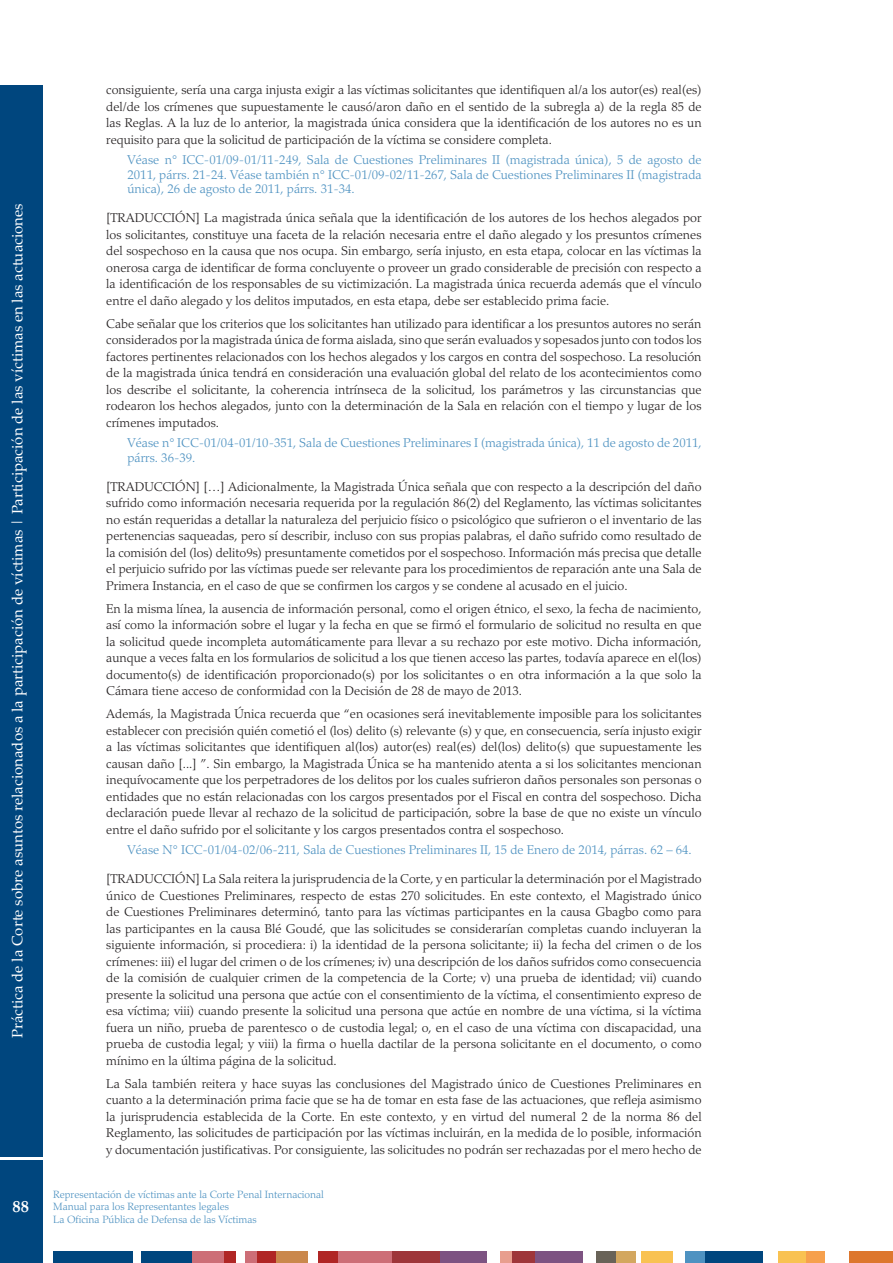
<style>
.page{position:relative;width:893px;height:1263px;background:#fff}
.page>*{position:absolute;margin:0;border:0;box-sizing:border-box;transform-origin:0 0}
.t1{font:700 16.5px "Palatino Linotype";color:#fff}
.t2{font:15px "Palatino Linotype";color:#fff}
.t3{font:300 12.75px/16.5px "Palatino Linotype";color:#231f20;text-align:justify}
.t4{font:300 12.75px/14.2px "Palatino Linotype";color:#4e92c1;text-align:justify}
.t5{font:300 10.5px/12.6px "Palatino Linotype";color:#4e92c1}
</style>
<div class="page">
<div style="left:850px;top:1251px;width:43px;height:12px;background:#dd772e"></div>
<div style="left:805px;top:1251px;width:20px;height:12px;background:#f6a04d"></div>
<div style="left:778px;top:1251px;width:27px;height:12px;background:#f9c252"></div>
<div style="left:704px;top:1251px;width:59px;height:12px;background:#00467e"></div>
<div style="left:685px;top:1251px;width:19px;height:12px;background:#4e92c1"></div>
<div style="left:641px;top:1251px;width:32px;height:12px;background:#f9c252"></div>
<div style="left:616px;top:1251px;width:19px;height:12px;background:#d3a75f"></div>
<div style="left:596px;top:1251px;width:20px;height:12px;background:#696358"></div>
<div style="left:512px;top:1251px;width:23px;height:12px;background:#9e363a"></div>
<div style="left:500px;top:1251px;width:12px;height:12px;background:#e89e8e"></div>
<div style="left:535px;top:1251px;width:47px;height:12px;background:#7d5382"></div>
<div style="left:439px;top:1251px;width:47px;height:12px;background:#7d5382"></div>
<div style="left:392px;top:1251px;width:47px;height:12px;background:#9e363a"></div>
<div style="left:337px;top:1251px;width:55px;height:12px;background:#cd6e77"></div>
<div style="left:318px;top:1251px;width:19px;height:12px;background:#b02625"></div>
<div style="left:257px;top:1251px;width:20px;height:12px;background:#b02625"></div>
<div style="left:245px;top:1251px;width:12px;height:12px;background:#cd6e77"></div>
<div style="left:277px;top:1251px;width:31px;height:12px;background:#ca884c"></div>
<div style="left:224px;top:1251px;width:11px;height:12px;background:#b02625"></div>
<div style="left:192px;top:1251px;width:32px;height:12px;background:#cd6e77"></div>
<div style="left:141px;top:1251px;width:51px;height:12px;background:#00467e"></div>
<div style="left:53px;top:1251px;width:79px;height:12px;background:#00467e"></div>
<div style="left:0;top:1160px;width:43px;height:103px;background:#00467e"></div>
<div style="left:0;top:85px;width:43px;height:1072px;background:#00467e"></div>
<p class="t2" style="left:7px;top:1038px;width:836px;rotate:-90deg">Práctica de la Corte sobre asuntos relacionados a la participación de víctimas | Participación de las víctimas en las actuaciones</p>
<p class="t3" style="left:106px;top:80px;width:597px">consiguiente, sería una carga injusta exigir a las víctimas solicitantes que identifiquen al/a los autor(es) real(es) del/de los crímenes que supuestamente le causó/aron daño en el sentido de la subregla a) de la regla 85 de las Reglas. A la luz de lo anterior, la magistrada única considera que la identificación de los autores no es un requisito para que la solicitud de participación de la víctima se considere completa.</p>
<p class="t4" style="left:128px;top:152px;width:576px">Véase n° ICC-01/09-01/11-249, Sala de Cuestiones Preliminares II (magistrada única), 5 de agosto de 2011, párrs. 21-24. Véase también n° ICC-01/09-02/11-267, Sala de Cuestiones Preliminares II (magistrada única), 26 de agosto de 2011, párrs. 31-34.</p>
<p class="t3" style="left:106px;top:208px;width:597px">[TRADUCCIÓN] La magistrada única señala que la identificación de los autores de los hechos alegados por los solicitantes, constituye una faceta de la relación necesaria entre el daño alegado y los presuntos crímenes del sospechoso en la causa que nos ocupa. Sin embargo, sería injusto, en esta etapa, colocar en las víctimas la onerosa carga de identificar de forma concluyente o proveer un grado considerable de precisión con respecto a la identificación de los responsables de su victimización. La magistrada única recuerda además que el vínculo entre el daño alegado y los delitos imputados, en esta etapa, debe ser establecido prima facie.</p>
<p class="t3" style="left:106px;top:314px;width:597px">Cabe señalar que los criterios que los solicitantes han utilizado para identificar a los presuntos autores no serán considerados por la magistrada única de forma aislada, sino que serán evaluados y sopesados junto con todos los factores pertinentes relacionados con los hechos alegados y los cargos en contra del sospechoso. La resolución de la magistrada única tendrá en consideración una evaluación global del relato de los acontecimientos como los describe el solicitante, la coherencia intrínseca de la solicitud, los parámetros y las circunstancias que rodearon los hechos alegados, junto con la determinación de la Sala en relación con el tiempo y lugar de los crímenes imputados.</p>
<p class="t4" style="left:128px;top:434px;width:576px">Véase n° ICC-01/04-01/10-351, Sala de Cuestiones Preliminares I (magistrada única), 11 de agosto de 2011, párrs. 36-39.</p>
<p class="t3" style="left:106px;top:477px;width:597px">[TRADUCCIÓN] […] Adicionalmente, la Magistrada Única señala que con respecto a la descripción del daño sufrido como información necesaria requerida por la regulación 86(2) del Reglamento, las víctimas solicitantes no están requeridas a detallar la naturaleza del perjuicio físico o psicológico que sufrieron o el inventario de las pertenencias saqueadas, pero sí describir, incluso con sus propias palabras, el daño sufrido como resultado de la comisión del (los) delito9s) presuntamente cometidos por el sospechoso. Información más precisa que detalle el perjuicio sufrido por las víctimas puede ser relevante para los procedimientos de reparación ante una Sala de Primera Instancia, en el caso de que se confirmen los cargos y se condene al acusado en el juicio.</p>
<p class="t3" style="left:106px;top:599px;width:597px">En la misma línea, la ausencia de información personal, como el origen étnico, el sexo, la fecha de nacimiento, así como la información sobre el lugar y la fecha en que se firmó el formulario de solicitud no resulta en que la solicitud quede incompleta automáticamente para llevar a su rechazo por este motivo. Dicha información, aunque a veces falta en los formularios de solicitud a los que tienen acceso las partes, todavía aparece en el(los) documento(s) de identificación proporcionado(s) por los solicitantes o en otra información a la que solo la Cámara tiene acceso de conformidad con la Decisión de 28 de mayo de 2013.</p>
<p class="t3" style="left:106px;top:704px;width:597px">Además, la Magistrada Única recuerda que “en ocasiones será inevitablemente imposible para los solicitantes establecer con precisión quién cometió el (los) delito (s) relevante (s) y que, en consecuencia, sería injusto exigir a las víctimas solicitantes que identifiquen al(los) autor(es) real(es) del(los) delito(s) que supuestamente les causan daño [...] ”. Sin embargo, la Magistrada Única se ha mantenido atenta a si los solicitantes mencionan inequívocamente que los perpetradores de los delitos por los cuales sufrieron daños personales son personas o entidades que no están relacionadas con los cargos presentados por el Fiscal en contra del sospechoso. Dicha declaración puede llevar al rechazo de la solicitud de participación, sobre la base de que no existe un vínculo entre el daño sufrido por el solicitante y los cargos presentados contra el sospechoso.</p>
<p class="t4" style="left:128px;top:841px;width:566px">Véase N° ICC-01/04-02/06-211, Sala de Cuestiones Preliminares II, 15 de Enero de 2014, párras. 62 – 64.</p>
<p class="t3" style="left:106px;top:869px;width:597px">[TRADUCCIÓN] La Sala reitera la jurisprudencia de la Corte, y en particular la determinación por el Magistrado único de Cuestiones Preliminares, respecto de estas 270 solicitudes. En este contexto, el Magistrado único de Cuestiones Preliminares determinó, tanto para las víctimas participantes en la causa Gbagbo como para las participantes en la causa Blé Goudé, que las solicitudes se considerarían completas cuando incluyeran la siguiente información, si procediera: i) la identidad de la persona solicitante; ii) la fecha del crimen o de los crímenes: iii) el lugar del crimen o de los crímenes; iv) una descripción de los daños sufridos como consecuencia de la comisión de cualquier crimen de la competencia de la Corte; v) una prueba de identidad; vii) cuando presente la solicitud una persona que actúe con el consentimiento de la víctima, el consentimiento expreso de esa víctima; viii) cuando presente la solicitud una persona que actúe en nombre de una víctima, si la víctima fuera un niño, prueba de parentesco o de custodia legal; o, en el caso de una víctima con discapacidad, una prueba de custodia legal; y viii) la firma o huella dactilar de la persona solicitante en el documento, o como mínimo en la última página de la solicitud.</p>
<p class="t3" style="left:106px;top:1074px;width:597px">La Sala también reitera y hace suyas las conclusiones del Magistrado único de Cuestiones Preliminares en cuanto a la determinación prima facie que se ha de tomar en esta fase de las actuaciones, que refleja asimismo la jurisprudencia establecida de la Corte. En este contexto, y en virtud del numeral 2 de la norma 86 del Reglamento, las solicitudes de participación por las víctimas incluirán, en la medida de lo posible, información y documentación justificativas. Por consiguiente, las solicitudes no podrán ser rechazadas por el mero hecho de</p>
<p class="t1" style="left:13px;top:1195px;width:18px">88</p>
<p class="t5" style="left:53px;top:1187px;width:272px">Representación de víctimas ante la Corte Penal Internacional<br>Manual para los Representantes legales<br>La Oficina Pública de Defensa de las Víctimas</p>
</div>
